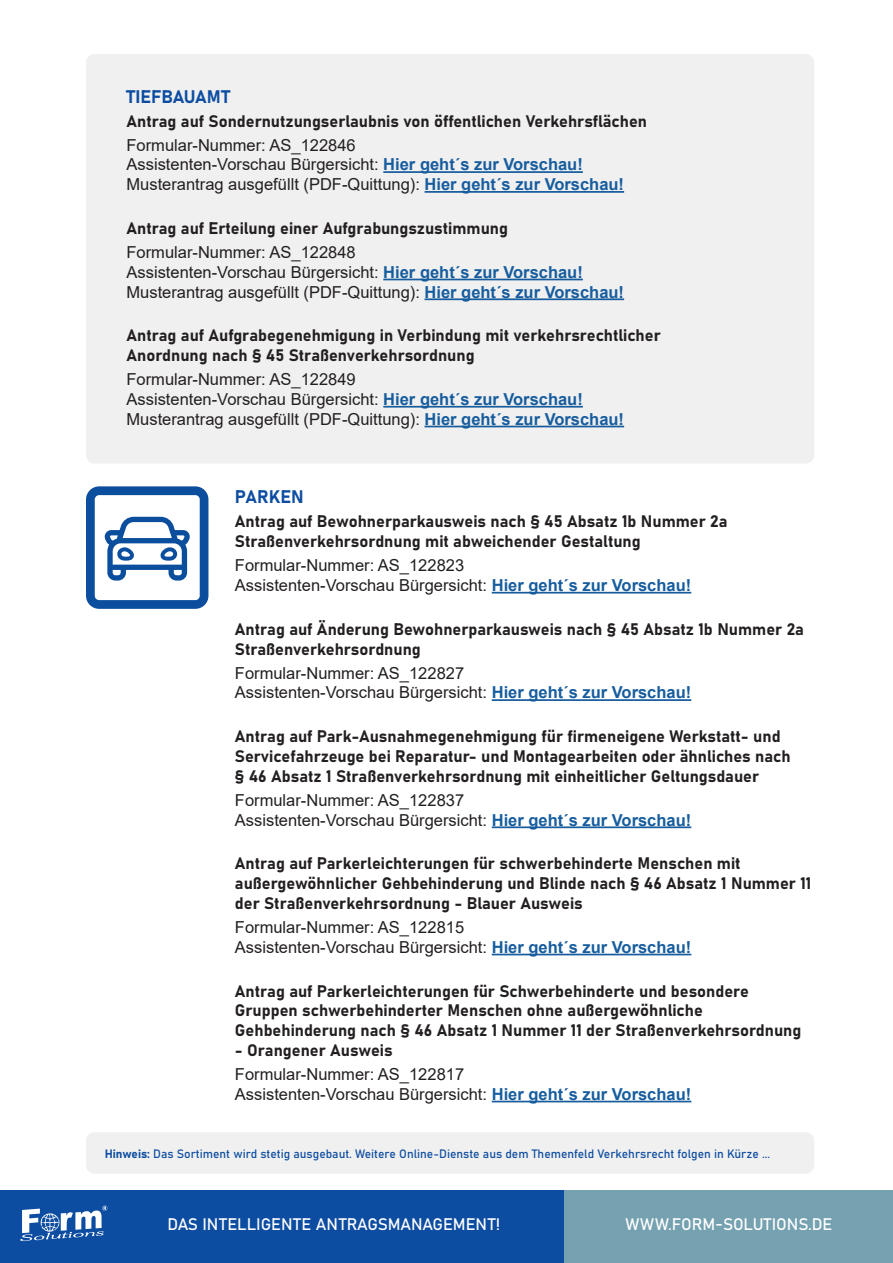
<style>
.page{position:relative;width:893px;height:1263px;background:#fff}
.page>*{position:absolute;margin:0;border:0;box-sizing:border-box;transform-origin:0 0}
.t1{font:18px "Bahnschrift";color:#0d4da1}
.t2{font:16.5px/19.8px "Bahnschrift";color:#231f20}
.t3{font:16.5px "Arial";color:#231f20}
.t4{font:16.5px "Bahnschrift";color:#fff}
.t5{font:12px "Bahnschrift";color:#0d4da1}
.s1{font-weight:700;color:#175d9e}
</style>
<div class="page">
<div style="left:0;top:1191px;width:565px;height:72px;background:#0d4da1"></div>
<div style="left:565px;top:1191px;width:328px;height:72px;background:#75a1b0"></div>
<svg style="left:20px;top:1205px;width:87px;height:36px"></svg>
<div style="left:86px;top:54px;width:728px;height:409px;background:#f0f0f0;border-radius:9px"></div>
<hr style="left:383px;top:171px;width:200px;height:2px;background:#175d9e">
<hr style="left:425px;top:191px;width:199px;height:2px;background:#175d9e">
<hr style="left:383px;top:279px;width:200px;height:1px;background:#175d9e">
<hr style="left:425px;top:298px;width:199px;height:2px;background:#175d9e">
<hr style="left:383px;top:406px;width:200px;height:2px;background:#175d9e">
<hr style="left:425px;top:426px;width:199px;height:1px;background:#175d9e">
<hr style="left:492px;top:592px;width:199px;height:1px;background:#175d9e">
<hr style="left:492px;top:699px;width:199px;height:2px;background:#175d9e">
<hr style="left:492px;top:826px;width:199px;height:2px;background:#175d9e">
<hr style="left:492px;top:954px;width:199px;height:1px;background:#175d9e">
<hr style="left:492px;top:1101px;width:199px;height:1px;background:#175d9e">
<svg style="left:86px;top:486px;width:122px;height:123px"></svg>
<div style="left:86px;top:1132px;width:728px;height:42px;background:#f0f0f0;border-radius:9px"></div>
<p class="t1" style="left:126px;top:85px;width:105px">TIEFBAUAMT</p>
<p class="t2" style="left:126px;top:111px;width:522px">Antrag auf Sondernutzungserlaubnis von öffentlichen Verkehrsflächen</p>
<p class="t3" style="left:126px;top:133px;width:231px">Formular-Nummer: AS_122846</p>
<p class="t3" style="left:126px;top:153px;width:458px">Assistenten-Vorschau Bürgersicht: <span class="s1">Hier geht´s zur Vorschau!</span></p>
<p class="t3" style="left:126px;top:173px;width:499px">Musterantrag ausgefüllt (PDF-Quittung): <span class="s1">Hier geht´s zur Vorschau!</span></p>
<p class="t2" style="left:126px;top:218px;width:383px">Antrag auf Erteilung einer Aufgrabungszustimmung</p>
<p class="t3" style="left:126px;top:241px;width:231px">Formular-Nummer: AS_122848</p>
<p class="t3" style="left:126px;top:261px;width:458px">Assistenten-Vorschau Bürgersicht: <span class="s1">Hier geht´s zur Vorschau!</span></p>
<p class="t3" style="left:126px;top:280px;width:499px">Musterantrag ausgefüllt (PDF-Quittung): <span class="s1">Hier geht´s zur Vorschau!</span></p>
<p class="t2" style="left:126px;top:326px;width:536px">Antrag auf Aufgrabegenehmigung in Verbindung mit verkehrsrechtlicher<br>Anordnung nach § 45 Straßenverkehrsordnung</p>
<p class="t3" style="left:126px;top:368px;width:231px">Formular-Nummer: AS_122849</p>
<p class="t3" style="left:126px;top:388px;width:458px">Assistenten-Vorschau Bürgersicht: <span class="s1">Hier geht´s zur Vorschau!</span></p>
<p class="t3" style="left:126px;top:408px;width:499px">Musterantrag ausgefüllt (PDF-Quittung): <span class="s1">Hier geht´s zur Vorschau!</span></p>
<p class="t1" style="left:235px;top:486px;width:70px">PARKEN</p>
<p class="t2" style="left:235px;top:511px;width:494px">Antrag auf Bewohnerparkausweis nach § 45 Absatz 1b Nummer 2a<br>Straßenverkehrsordnung mit abweichender Gestaltung</p>
<p class="t3" style="left:235px;top:554px;width:231px">Formular-Nummer: AS_122823</p>
<p class="t3" style="left:235px;top:574px;width:458px">Assistenten-Vorschau Bürgersicht: <span class="s1">Hier geht´s zur Vorschau!</span></p>
<p class="t2" style="left:235px;top:619px;width:571px">Antrag auf Änderung Bewohnerparkausweis nach § 45 Absatz 1b Nummer 2a<br>Straßenverkehrsordnung</p>
<p class="t3" style="left:235px;top:661px;width:231px">Formular-Nummer: AS_122827</p>
<p class="t3" style="left:235px;top:681px;width:458px">Assistenten-Vorschau Bürgersicht: <span class="s1">Hier geht´s zur Vorschau!</span></p>
<p class="t2" style="left:235px;top:726px;width:557px">Antrag auf Park-Ausnahmegenehmigung für firmeneigene Werkstatt- und<br>Servicefahrzeuge bei Reparatur- und Montagearbeiten oder ähnliches nach § 46 Absatz 1 Straßenverkehrsordnung mit einheitlicher Geltungsdauer</p>
<p class="t3" style="left:235px;top:789px;width:231px">Formular-Nummer: AS_122837</p>
<p class="t3" style="left:235px;top:808px;width:458px">Assistenten-Vorschau Bürgersicht: <span class="s1">Hier geht´s zur Vorschau!</span></p>
<p class="t2" style="left:235px;top:853px;width:578px">Antrag auf Parkerleichterungen für schwerbehinderte Menschen mit außergewöhnlicher Gehbehinderung und Blinde nach § 46 Absatz 1 Nummer 11 der Straßenverkehrsordnung - Blauer Ausweis</p>
<p class="t3" style="left:235px;top:916px;width:231px">Formular-Nummer: AS_122815</p>
<p class="t3" style="left:235px;top:936px;width:458px">Assistenten-Vorschau Bürgersicht: <span class="s1">Hier geht´s zur Vorschau!</span></p>
<p class="t2" style="left:235px;top:981px;width:568px">Antrag auf Parkerleichterungen für Schwerbehinderte und besondere<br>Gruppen schwerbehinderter Menschen ohne außergewöhnliche<br>Gehbehinderung nach § 46 Absatz 1 Nummer 11 der Straßenverkehrsordnung</p>
<p class="t2" style="left:235px;top:1040px;width:159px">- Orangener Ausweis</p>
<p class="t3" style="left:235px;top:1063px;width:231px">Formular-Nummer: AS_122817</p>
<p class="t3" style="left:235px;top:1083px;width:458px">Assistenten-Vorschau Bürgersicht: <span class="s1">Hier geht´s zur Vorschau!</span></p>
<p class="t5" style="left:105px;top:1146px;width:667px">Hinweis: Das Sortiment wird stetig ausgebaut. Weitere Online-Dienste aus dem Themenfeld Verkehrsrecht folgen in Kürze ...</p>
<p class="t4" style="left:167px;top:1214px;width:334px">DAS INTELLIGENTE ANTRAGSMANAGEMENT!</p>
<p class="t4" style="left:625px;top:1214px;width:208px">WWW.FORM-SOLUTIONS.DE</p>
</div>
